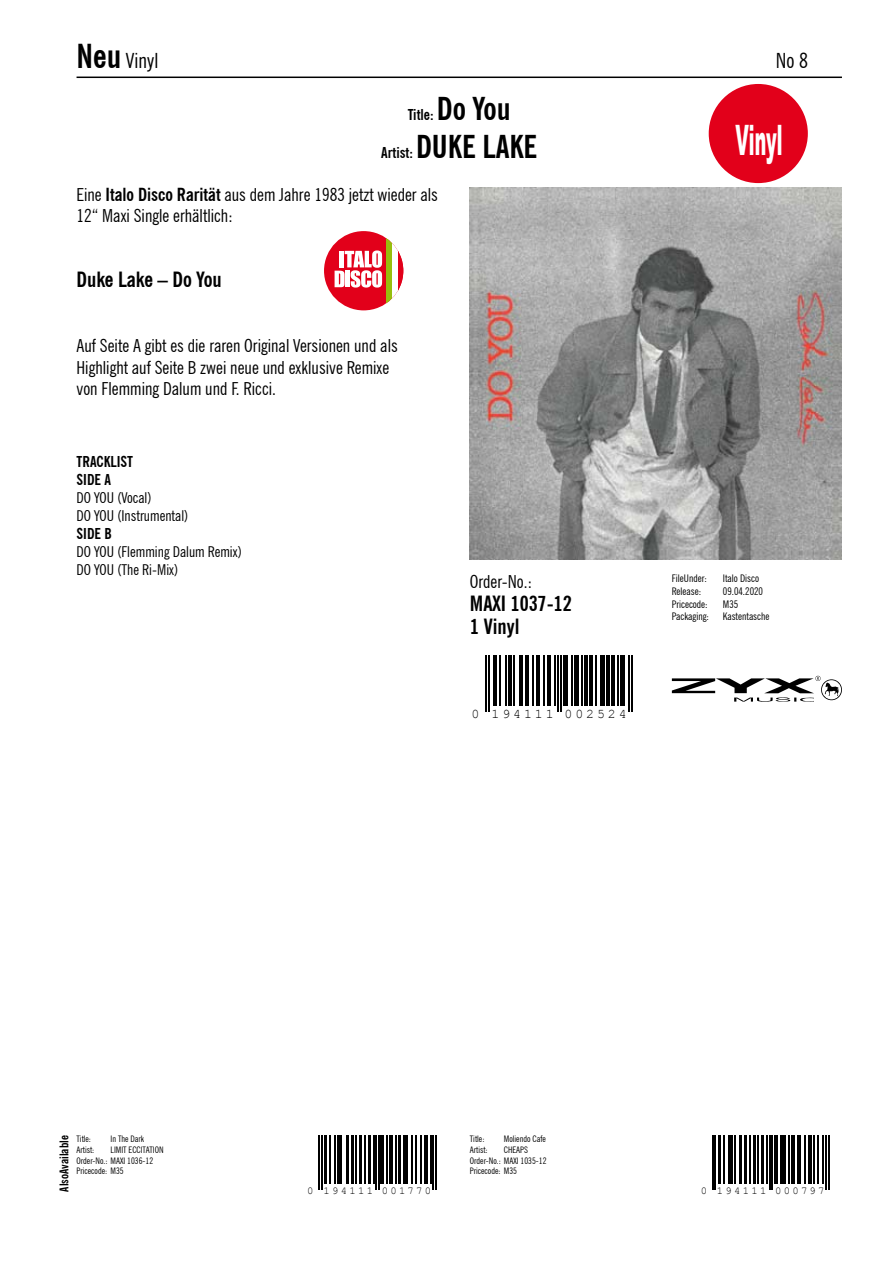
<style>
.page{position:relative;width:893px;height:1263px;background:#fff}
.page>*{position:absolute;margin:0;border:0;box-sizing:border-box;transform-origin:0 0}
.t1{font:900 42px "Arial";color:#fff;scale:.41 1}
.t2{font:700 condensed 31.5px "News Gothic BT";color:#000}
.t3{font:700 condensed 21px "News Gothic BT";color:#000}
.t4{font:condensed 21px "News Gothic BT";color:#000}
.t5{font:condensed 18px/21.6px "News Gothic BT";color:#000}
.t6{font:condensed 15px/18px "News Gothic BT";color:#000}
.t7{font:700 condensed 15px/18px "News Gothic BT";color:#000}
.t8{font:13.35px "Courier New";letter-spacing:.215em;color:#000}
.t9{font:700 condensed 12px "News Gothic BT";color:#000}
.t10{font:10.65px "Courier New";letter-spacing:.215em;color:#000}
.t11{font:condensed 10.5px "News Gothic BT";color:#000}
.t12{font:condensed 9px/10.6px "News Gothic BT";color:#000}
.s1{font-weight:700;font-size:33px}
.s2{font-size:31.5px}
.s3{font-size:15px}
.s4{font-weight:700}
</style>
<div class="page">
<hr style="left:77px;top:77px;width:765px;height:1px;background:#000">
<img style="left:470px;top:187px;width:372px;height:372px">
<hr style="left:485px;top:655px;width:2px;height:57px;background:#000">
<hr style="left:488px;top:655px;width:2px;height:57px;background:#000">
<hr style="left:493px;top:655px;width:3px;height:50px;background:#000">
<hr style="left:499px;top:655px;width:2px;height:50px;background:#000">
<hr style="left:506px;top:655px;width:1px;height:50px;background:#000">
<hr style="left:509px;top:655px;width:3px;height:50px;background:#000">
<hr style="left:513px;top:655px;width:2px;height:50px;background:#000">
<hr style="left:520px;top:655px;width:3px;height:50px;background:#000">
<hr style="left:526px;top:655px;width:3px;height:50px;background:#000">
<hr style="left:532px;top:655px;width:2px;height:50px;background:#000">
<hr style="left:537px;top:655px;width:3px;height:50px;background:#000">
<hr style="left:543px;top:655px;width:1px;height:50px;background:#000">
<hr style="left:547px;top:655px;width:4px;height:50px;background:#000">
<hr style="left:554px;top:655px;width:1px;height:50px;background:#000">
<hr style="left:557px;top:655px;width:1px;height:57px;background:#000">
<hr style="left:560px;top:655px;width:1px;height:57px;background:#000">
<div style="left:563px;top:655px;width:5px;height:50px;background:#000"></div>
<hr style="left:571px;top:655px;width:1px;height:50px;background:#000">
<div style="left:574px;top:655px;width:5px;height:50px;background:#000"></div>
<hr style="left:582px;top:655px;width:1px;height:50px;background:#000">
<hr style="left:585px;top:655px;width:3px;height:50px;background:#000">
<hr style="left:589px;top:655px;width:4px;height:50px;background:#000">
<hr style="left:596px;top:655px;width:1px;height:50px;background:#000">
<div style="left:600px;top:655px;width:5px;height:50px;background:#000"></div>
<hr style="left:606px;top:655px;width:4px;height:50px;background:#000">
<hr style="left:611px;top:655px;width:3px;height:50px;background:#000">
<hr style="left:617px;top:655px;width:2px;height:50px;background:#000">
<div style="left:620px;top:655px;width:5px;height:50px;background:#000"></div>
<hr style="left:628px;top:655px;width:2px;height:57px;background:#000">
<hr style="left:631px;top:655px;width:2px;height:57px;background:#000">
<svg style="left:672px;top:676px;width:170px;height:26px"></svg>
<hr style="left:319px;top:1135px;width:1px;height:54px;background:#000">
<hr style="left:321px;top:1135px;width:1px;height:54px;background:#000">
<hr style="left:325px;top:1135px;width:2px;height:49px;background:#000">
<hr style="left:330px;top:1135px;width:1px;height:49px;background:#000">
<hr style="left:335px;top:1135px;width:1px;height:49px;background:#000">
<hr style="left:337px;top:1135px;width:3px;height:49px;background:#000">
<hr style="left:341px;top:1135px;width:1px;height:49px;background:#000">
<hr style="left:346px;top:1135px;width:2px;height:49px;background:#000">
<hr style="left:351px;top:1135px;width:2px;height:49px;background:#000">
<hr style="left:356px;top:1135px;width:1px;height:49px;background:#000">
<hr style="left:359px;top:1135px;width:3px;height:49px;background:#000">
<hr style="left:364px;top:1135px;width:2px;height:49px;background:#000">
<hr style="left:368px;top:1135px;width:3px;height:49px;background:#000">
<hr style="left:373px;top:1135px;width:1px;height:49px;background:#000">
<hr style="left:376px;top:1135px;width:1px;height:54px;background:#000">
<hr style="left:378px;top:1135px;width:1px;height:54px;background:#000">
<hr style="left:380px;top:1135px;width:4px;height:49px;background:#000">
<hr style="left:387px;top:1135px;width:1px;height:49px;background:#000">
<hr style="left:389px;top:1135px;width:4px;height:49px;background:#000">
<hr style="left:395px;top:1135px;width:2px;height:49px;background:#000">
<hr style="left:398px;top:1135px;width:2px;height:49px;background:#000">
<hr style="left:403px;top:1135px;width:2px;height:49px;background:#000">
<hr style="left:406px;top:1135px;width:2px;height:49px;background:#000">
<hr style="left:411px;top:1135px;width:2px;height:49px;background:#000">
<hr style="left:415px;top:1135px;width:1px;height:49px;background:#000">
<hr style="left:420px;top:1135px;width:1px;height:49px;background:#000">
<hr style="left:424px;top:1135px;width:4px;height:49px;background:#000">
<hr style="left:430px;top:1135px;width:1px;height:49px;background:#000">
<hr style="left:432px;top:1135px;width:2px;height:54px;background:#000">
<hr style="left:435px;top:1135px;width:1px;height:54px;background:#000">
<hr style="left:712px;top:1135px;width:1px;height:54px;background:#000">
<hr style="left:714px;top:1135px;width:2px;height:54px;background:#000">
<hr style="left:718px;top:1135px;width:3px;height:49px;background:#000">
<hr style="left:723px;top:1135px;width:1px;height:49px;background:#000">
<hr style="left:728px;top:1135px;width:1px;height:49px;background:#000">
<hr style="left:730px;top:1135px;width:3px;height:49px;background:#000">
<hr style="left:734px;top:1135px;width:1px;height:49px;background:#000">
<hr style="left:739px;top:1135px;width:3px;height:49px;background:#000">
<hr style="left:744px;top:1135px;width:3px;height:49px;background:#000">
<hr style="left:749px;top:1135px;width:1px;height:49px;background:#000">
<hr style="left:753px;top:1135px;width:2px;height:49px;background:#000">
<hr style="left:758px;top:1135px;width:1px;height:49px;background:#000">
<hr style="left:761px;top:1135px;width:3px;height:49px;background:#000">
<hr style="left:766px;top:1135px;width:2px;height:49px;background:#000">
<hr style="left:769px;top:1135px;width:1px;height:54px;background:#000">
<hr style="left:771px;top:1135px;width:2px;height:54px;background:#000">
<hr style="left:774px;top:1135px;width:3px;height:49px;background:#000">
<hr style="left:780px;top:1135px;width:1px;height:49px;background:#000">
<hr style="left:782px;top:1135px;width:4px;height:49px;background:#000">
<hr style="left:789px;top:1135px;width:1px;height:49px;background:#000">
<hr style="left:791px;top:1135px;width:4px;height:49px;background:#000">
<hr style="left:797px;top:1135px;width:2px;height:49px;background:#000">
<hr style="left:800px;top:1135px;width:1px;height:49px;background:#000">
<hr style="left:805px;top:1135px;width:1px;height:49px;background:#000">
<hr style="left:808px;top:1135px;width:4px;height:49px;background:#000">
<hr style="left:813px;top:1135px;width:2px;height:49px;background:#000">
<hr style="left:817px;top:1135px;width:1px;height:49px;background:#000">
<hr style="left:822px;top:1135px;width:1px;height:49px;background:#000">
<hr style="left:826px;top:1135px;width:1px;height:54px;background:#000">
<hr style="left:828px;top:1135px;width:2px;height:54px;background:#000">
<div style="left:709px;top:84px;width:99px;height:99px;background:#e2001a;border-radius:50%"></div>
<div style="left:324px;top:231px;width:79px;height:79px;background:#e2001a;border-radius:50%"></div>
<svg style="left:335px;top:250px;width:47px;height:38px"></svg>
<svg style="left:386px;top:238px;width:6px;height:66px"></svg>
<div style="left:392px;top:231px;width:6px;height:79px;background:#fff"></div>
<svg style="left:398px;top:251px;width:5px;height:40px"></svg>
<p class="t4" style="left:77px;top:47px;width:83px"><span class="s1">Neu</span> Vinyl</p>
<p class="t4" style="left:776px;top:47px;width:34px">No 8</p>
<p class="t7" style="left:408px;top:105px;width:105px">Title: <span class="s2">Do You</span></p>
<h2 class="t2" style="left:381px;top:127px;width:158px"><span class="s3">Artist:</span> DUKE LAKE</h2>
<p class="t5" style="left:77px;top:183px;width:363px">Eine <span class="s4">Italo Disco Rarität</span> aus dem Jahre 1983 jetzt wieder als<br>12“ Maxi Single erhältlich:</p>
<h1 class="t1" style="left:735px;top:110px;width:116px">Vinyl</h1>
<p class="t3" style="left:77px;top:267px;width:147px">Duke Lake – Do You</p>
<p class="t5" style="left:77px;top:335px;width:323px">Auf Seite A gibt es die raren Original Versionen und als<br>Highlight auf Seite B zwei neue und exklusive Remixe von Flemming Dalum und F. Ricci.</p>
<p class="t7" style="left:77px;top:453px;width:58px">TRACKLIST<br>SIDE A</p>
<p class="t6" style="left:77px;top:489px;width:113px">DO YOU (Vocal)<br>DO YOU (Instrumental)</p>
<p class="t7" style="left:77px;top:525px;width:37px">SIDE B</p>
<p class="t6" style="left:77px;top:543px;width:167px">DO YOU (Flemming Dalum Remix)<br>DO YOU (The Ri-Mix)</p>
<p class="t5" style="left:470px;top:570px;width:64px">Order-No.:</p>
<p class="t3" style="left:470px;top:591px;width:104px">MAXI 1037-12</p>
<p class="t3" style="left:470px;top:614px;width:51px">1 Vinyl</p>
<p class="t8" style="left:471px;top:705px;width:157px">0 194111 002524</p>
<p class="t11" style="left:672px;top:572px;width:37px">FileUnder:</p>
<p class="t11" style="left:723px;top:572px;width:38px">Italo Disco</p>
<p class="t11" style="left:672px;top:585px;width:31px">Release:</p>
<p class="t11" style="left:723px;top:585px;width:42px">09.04.2020</p>
<p class="t11" style="left:672px;top:597px;width:37px">Pricecode:</p>
<p class="t11" style="left:723px;top:597px;width:17px">M35</p>
<p class="t11" style="left:672px;top:610px;width:39px">Packaging:</p>
<p class="t11" style="left:723px;top:610px;width:48px">Kastentasche</p>
<p class="t9" style="left:57px;top:1191px;width:58px;rotate:-90deg">AlsoAvailable</p>
<p class="t12" style="left:77px;top:1134px;width:16px">Title:</p>
<p class="t12" style="left:111px;top:1134px;width:35px">In The Dark</p>
<p class="t12" style="left:77px;top:1144px;width:89px;text-indent:34px">LIMIT ECCITATION<br>Order-No.: MAXI 1036-12<br>Pricecode: M35</p>
<p class="t12" style="left:77px;top:1144px;width:19px">Artist:</p>
<p class="t10" style="left:307px;top:1184px;width:125px">0 194111 001770</p>
<p class="t12" style="left:470px;top:1134px;width:16px">Title:</p>
<p class="t12" style="left:504px;top:1134px;width:44px">Moliendo Cafe</p>
<p class="t12" style="left:470px;top:1144px;width:19px">Artist:</p>
<p class="t12" style="left:470px;top:1144px;width:78px;text-indent:34px">CHEAPS<br>Order-No.: MAXI 1035-12<br>Pricecode: M35</p>
<p class="t10" style="left:701px;top:1184px;width:125px">0 194111 000797</p>
</div>
